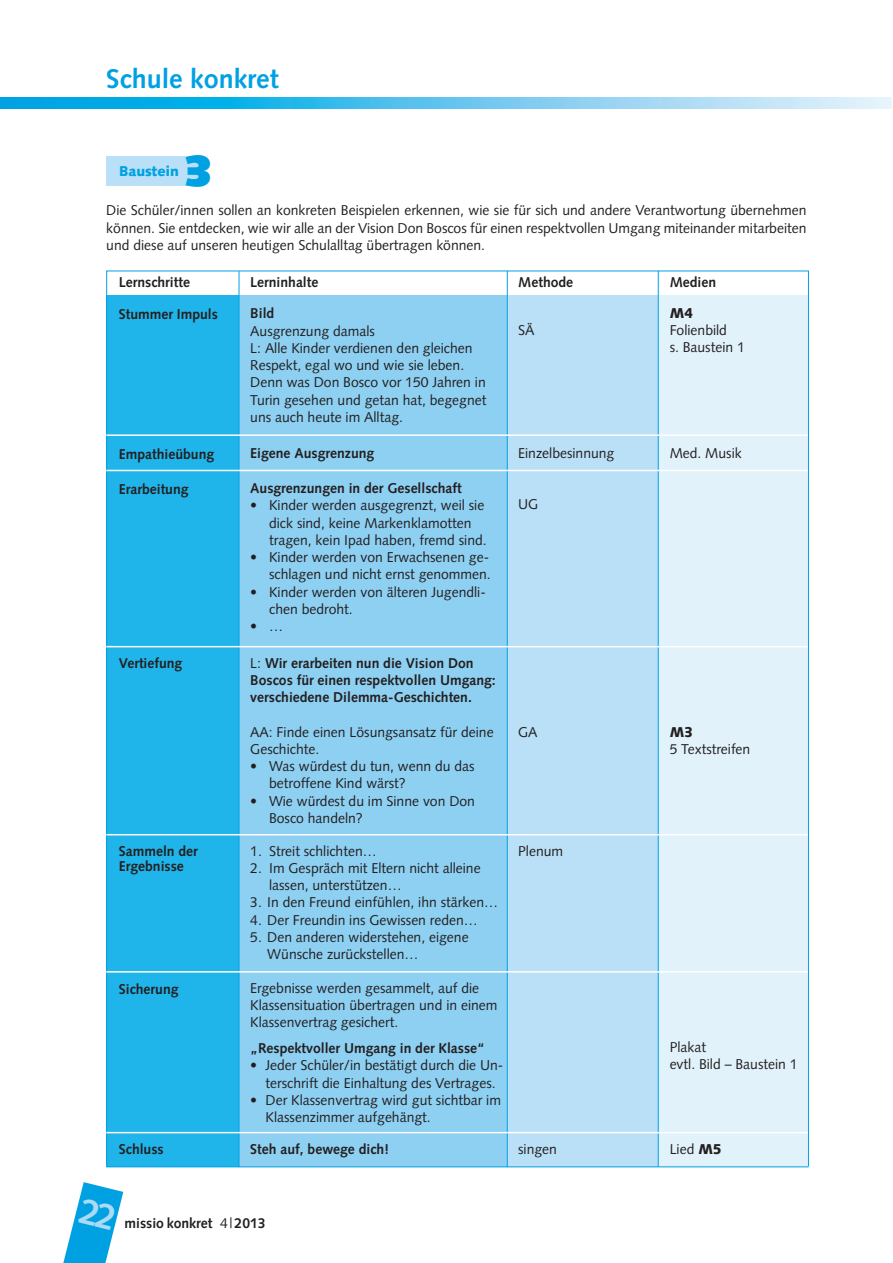
<style>
.page{position:relative;width:893px;height:1263px;background:#fff}
.page>*{position:absolute;margin:0;border:0;box-sizing:border-box;transform-origin:0 0}
.t1{font:900 43.5px "Syntax";color:#00a1e3}
.t2{font:700 27px "Syntax";color:#00a1e3}
.t3{font:14.25px/17.2px "Syntax";color:#231f20}
.t4{font:700 14.25px/17.2px "Syntax";color:#231f20}
.t5{font:900 14.25px "Syntax";color:#00a1e3}
.t6{font:900 14.25px "Syntax";color:#231f20}
.s1{font-weight:400}
.s2{font-weight:900}
</style>
<div class="page">
<svg style="left:0;top:98px;width:891px;height:10px"></svg>
<div style="left:106px;top:295px;width:133px;height:872px;background:#1fb5ea"></div>
<div style="left:507px;top:295px;width:151px;height:872px;background:#b9e0f6"></div>
<div style="left:658px;top:295px;width:150px;height:872px;background:#e1f2fb"></div>
<div style="left:239px;top:295px;width:268px;height:872px;background:#8ed0f2"></div>
<hr style="left:507px;top:271px;width:1px;height:896px;background:#00a1e3">
<hr style="left:239px;top:271px;width:1px;height:896px;background:#00a1e3">
<hr style="left:658px;top:271px;width:1px;height:896px;background:#00a1e3">
<hr style="left:106px;top:434px;width:702px;height:2px;background:#fff">
<hr style="left:106px;top:646px;width:702px;height:1px;background:#fff">
<hr style="left:106px;top:470px;width:702px;height:1px;background:#fff">
<hr style="left:106px;top:834px;width:702px;height:1px;background:#fff">
<hr style="left:106px;top:971px;width:702px;height:1px;background:#fff">
<hr style="left:106px;top:1132px;width:702px;height:1px;background:#fff">
<div style="left:106px;top:156px;width:94px;height:30px;background:#b9e0f6"></div>
<hr style="left:106px;top:1166px;width:703px;height:1px;background:#00a1e3">
<svg style="left:63px;top:1182px;width:60px;height:81px"></svg>
<h2 class="t2" style="left:106px;top:68px;width:174px">Schule konkret</h2>
<p class="t5" style="left:119px;top:165px;width:61px">Baustein</p>
<h1 class="t1" style="left:184px;top:153px;width:31px">3</h1>
<p class="t3" style="left:106px;top:203px;width:702px;text-align:justify">Die Schüler/innen sollen an konkreten Beispielen erkennen, wie sie für sich und andere Verantwortung übernehmen können. Sie entdecken, wie wir alle an der Vision Don Boscos für einen respektvollen Umgang miteinander mitarbeiten und diese auf unseren heutigen Schulalltag übertragen können.</p>
<p class="t4" style="left:119px;top:274px;width:73px">Lernschritte</p>
<p class="t4" style="left:250px;top:274px;width:70px">Lerninhalte</p>
<p class="t4" style="left:518px;top:274px;width:57px">Methode</p>
<p class="t4" style="left:670px;top:274px;width:48px">Medien</p>
<p class="t4" style="left:250px;top:306px;width:26px">Bild</p>
<p class="t3" style="left:250px;top:323px;width:238px">Ausgrenzung damals<br>L: Alle Kinder verdienen den gleichen<br>Respekt, egal wo und wie sie leben.<br>Denn was Don Bosco vor 150 Jahren in<br>Turin gesehen und getan hat, begegnet uns auch heute im Alltag.</p>
<p class="t6" style="left:670px;top:307px;width:25px">M4</p>
<p class="t3" style="left:670px;top:322px;width:77px">Folienbild<br>s. Baustein 1</p>
<p class="t4" style="left:119px;top:307px;width:101px">Stummer Impuls</p>
<p class="t3" style="left:518px;top:322px;width:18px">SÄ</p>
<p class="t4" style="left:119px;top:446px;width:97px">Empathieübung</p>
<p class="t4" style="left:250px;top:445px;width:126px">Eigene Ausgrenzung</p>
<p class="t4" style="left:119px;top:482px;width:71px">Erarbeitung</p>
<p class="t4" style="left:119px;top:656px;width:65px">Vertiefung</p>
<p class="t4" style="left:250px;top:481px;width:213px">Ausgrenzungen in der Gesellschaft</p>
<p class="t3" style="left:269px;top:498px;width:219px;text-indent:-19px">• Kinder werden ausgegrenzt, weil sie dick sind, keine Markenklamotten tragen, kein Ipad haben, fremd sind.</p>
<p class="t3" style="left:250px;top:550px;width:242px;text-align:right">• Kinder werden von Erwachsenen ge&shy;schlagen und nicht ernst genommen.</p>
<p class="t3" style="left:269px;top:584px;width:218px;text-indent:-19px">• Kinder werden von älteren Jugendli&shy;chen bedroht.</p>
<p class="t3" style="left:250px;top:619px;width:34px">• …</p>
<p class="t4" style="left:250px;top:655px;width:247px"><span class="s1">L:</span> Wir erarbeiten nun die Vision Don<br>Boscos für einen respektvollen Umgang: verschiedene Dilemma-Geschichten.</p>
<p class="t3" style="left:250px;top:724px;width:245px">AA: Finde einen Lösungsansatz für deine<br>Geschichte.</p>
<p class="t3" style="left:269px;top:759px;width:207px;text-indent:-19px">• Was würdest du tun, wenn du das betroffene Kind wärst?</p>
<p class="t3" style="left:269px;top:793px;width:207px;text-indent:-19px">• Wie würdest du im Sinne von Don<br>Bosco handeln?</p>
<p class="t3" style="left:518px;top:445px;width:98px">Einzelbesinnung</p>
<p class="t3" style="left:518px;top:497px;width:22px">UG</p>
<p class="t3" style="left:518px;top:725px;width:21px">GA</p>
<p class="t3" style="left:250px;top:843px;width:128px">1. Streit schlichten…</p>
<p class="t3" style="left:269px;top:861px;width:213px;text-indent:-19px">2. Im Gespräch mit Eltern nicht alleine lassen, unterstützen…</p>
<p class="t3" style="left:250px;top:895px;width:249px">3. In den Freund einfühlen, ihn stärken…</p>
<p class="t3" style="left:250px;top:912px;width:229px">4. Der Freundin ins Gewissen reden…</p>
<p class="t3" style="left:267px;top:930px;width:203px;text-indent:-17px">5. Den anderen widerstehen, eigene<br>Wünsche zurückstellen…</p>
<p class="t4" style="left:119px;top:845px;width:81px;line-height:15px">Sammeln der<br>Ergebnisse</p>
<p class="t3" style="left:518px;top:843px;width:46px">Plenum</p>
<p class="t4" style="left:119px;top:981px;width:61px">Sicherung</p>
<p class="t3" style="left:250px;top:980px;width:249px">Ergebnisse werden gesammelt, auf die<br>Klassensituation übertragen und in einem<br>Klassenvertrag gesichert.</p>
<p class="t4" style="left:250px;top:1041px;width:236px">„Respektvoller Umgang in der Klasse“</p>
<p class="t3" style="left:250px;top:1058px;width:255px;text-align:center">• Jeder Schüler/in bestätigt durch die Un&shy;terschrift die Einhaltung des Vertrages.</p>
<p class="t3" style="left:266px;top:1092px;width:237px;text-indent:-15px">• Der Klassenvertrag wird gut sichtbar im<br>Klassenzimmer aufgehängt.</p>
<p class="t4" style="left:119px;top:1142px;width:46px">Schluss</p>
<p class="t4" style="left:250px;top:1142px;width:140px">Steh auf, bewege dich!</p>
<p class="t3" style="left:518px;top:1142px;width:40px">singen</p>
<p class="t4" style="left:125px;top:1216px;width:143px">missio konkret <span class="s1">4|</span> 2013</p>
<p class="t3" style="left:670px;top:445px;width:74px">Med. Musik</p>
<p class="t6" style="left:670px;top:726px;width:25px">M3</p>
<p class="t3" style="left:670px;top:741px;width:82px">5 Textstreifen</p>
<p class="t3" style="left:670px;top:1040px;width:129px">Plakat<br>evtl. Bild – Baustein 1</p>
<p class="t3" style="left:670px;top:1142px;width:54px">Lied <span class="s2">M5</span></p>
</div>
